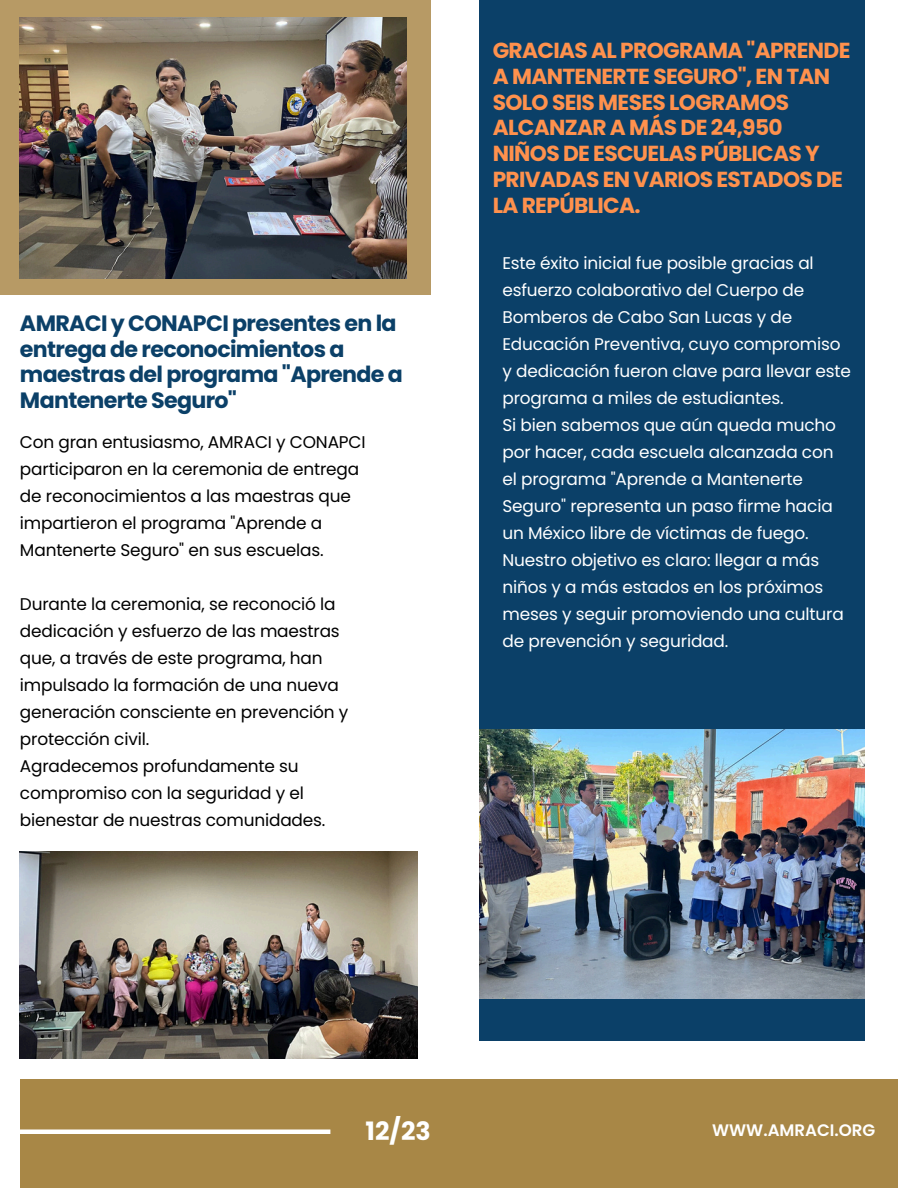
<style>
.page{position:relative;width:918px;height:1188px;background:#fff}
.page>*{position:absolute;margin:0;border:0;box-sizing:border-box;transform-origin:0 0}
.t1{font:700 25.35px "Poppins";color:#fff}
.t2{font:700 22.2px/25.8px "Poppins";letter-spacing:-.03em;color:#0b4068}
.t3{font:700 21.75px/25.8px "Poppins";letter-spacing:-.03em;color:#ff914d}
.t4{font:16.95px/27px "Poppins";letter-spacing:-.01em;color:#fff}
.t5{font:16.95px/27px "Poppins";letter-spacing:-.01em;color:#000}
.t6{font:600 16.65px "Poppins";color:#fff}
</style>
<div class="page">
<div style="left:480px;top:0;width:385px;height:538px;background:#0b4068"></div>
<div style="left:0;top:0;width:431px;height:294px;background:#b79a65"></div>
<div style="left:480px;top:433px;width:385px;height:608px;background:#0b4068"></div>
<img style="left:20px;top:17px;width:387px;height:261px">
<div style="left:20px;top:1080px;width:878px;height:108px;background:#a88746"></div>
<img style="left:480px;top:729px;width:384px;height:269px">
<div style="left:20px;top:1129px;width:310px;height:5px;background:#fff"></div>
<img style="left:20px;top:851px;width:397px;height:207px">
<p class="t2" style="left:20px;top:310px;width:384px">AMRACI y CONAPCI presentes en la entrega de reconocimientos a maestras del programa "Aprende a<br>Mantenerte Seguro"</p>
<h3 class="t5" style="left:20px;top:428px;width:347px">Con gran entusiasmo, AMRACI y CONAPCI participaron en la ceremonia de entrega de reconocimientos a las maestras que impartieron el programa "Aprende a Mantenerte Seguro" en sus escuelas.</h3>
<p class="t5" style="left:20px;top:590px;width:330px">Durante la ceremonia, se reconoció la dedicación y esfuerzo de las maestras que, a través de este programa, han impulsado la formación de una nueva generación consciente en prevención y protección civil.</p>
<p class="t5" style="left:20px;top:752px;width:307px">Agradecemos profundamente su compromiso con la seguridad y el bienestar de nuestras comunidades.</p>
<p class="t3" style="left:493px;top:37px;width:359px">GRACIAS AL PROGRAMA "APRENDE<br>A MANTENERTE SEGURO", EN TAN<br>SOLO SEIS MESES LOGRAMOS<br>ALCANZAR A MÁS DE 24,950<br>NIÑOS DE ESCUELAS PÚBLICAS Y<br>PRIVADAS EN VARIOS ESTADOS DE<br>LA REPÚBLICA.</p>
<h2 class="t4" style="left:502px;top:250px;width:350px">Este éxito inicial fue posible gracias al esfuerzo colaborativo del Cuerpo de Bomberos de Cabo San Lucas y de Educación Preventiva, cuyo compromiso y dedicación fueron clave para llevar este programa a miles de estudiantes.</h2>
<p class="t4" style="left:502px;top:412px;width:343px">Si bien sabemos que aún queda mucho por hacer, cada escuela alcanzada con el programa "Aprende a Mantenerte Seguro" representa un paso firme hacia un México libre de víctimas de fuego.<br>Nuestro objetivo es claro: llegar a más niños y a más estados en los próximos meses y seguir promoviendo una cultura de prevención y seguridad.</p>
<p class="t1" style="left:366px;top:1114px;width:67px">12/23</p>
<p class="t6" style="left:712px;top:1119px;width:165px">WWW.AMRACI.ORG</p>
</div>
